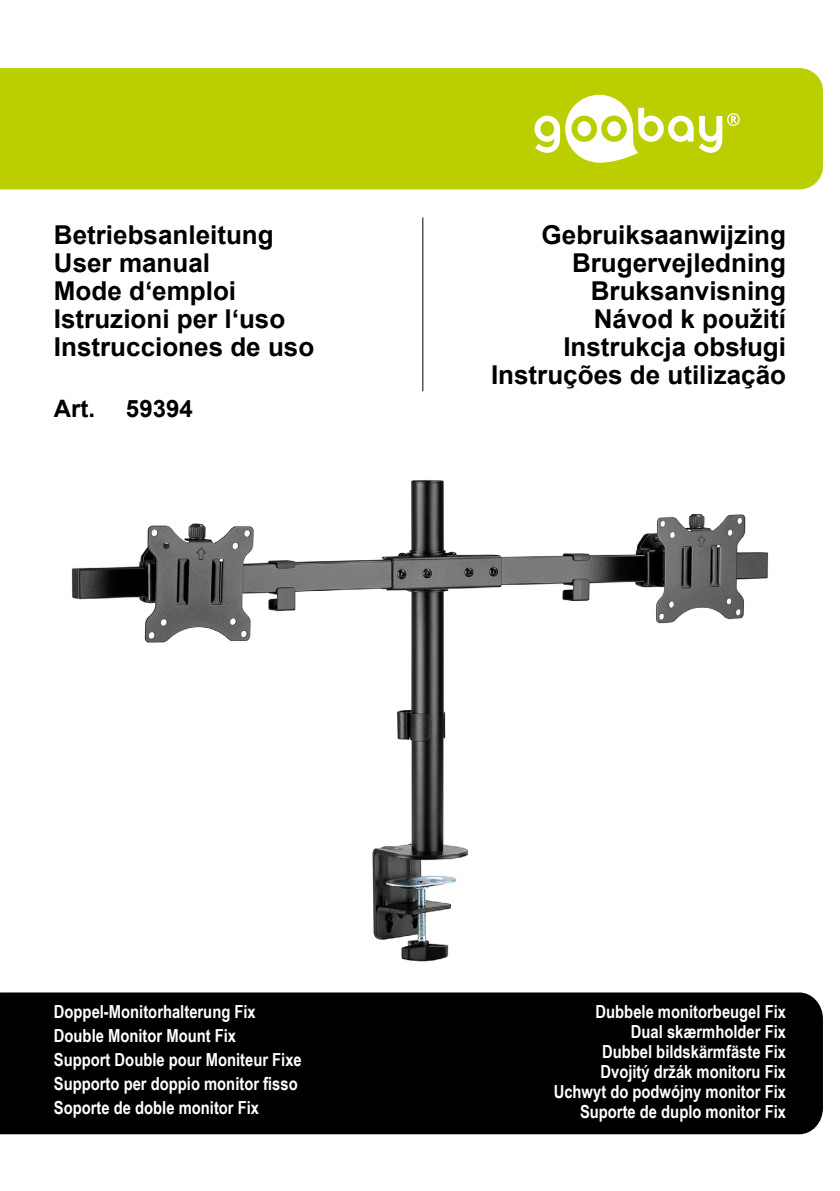
<style>
.page{position:relative;width:840px;height:1191px;background:#fff}
.page>*{position:absolute;margin:0;border:0;box-sizing:border-box;transform-origin:0 0}
.t1{font:700 26px/28px "Arial";color:#000;text-align:right}
.t2{font:700 24px "Arial";color:#000}
.t3{font:700 18px/20px "Arial Narrow";color:#fff}
</style>
<div class="page">
<div style="left:0;top:68px;width:822px;height:121px;background:#bbcf00"></div>
<svg style="left:534px;top:116px;width:25px;height:37px"></svg>
<svg style="left:565px;top:95px;width:174px;height:68px"></svg>
<div style="left:0;top:992px;width:822px;height:142px;background:#000"></div>
<hr style="left:422px;top:217px;width:1px;height:174px;background:#000">
<img style="left:71px;top:480px;width:697px;height:482px">
<h1 class="t1" style="left:54px;top:221px;width:262px;text-align:left">Betriebsanleitung<br>User manual<br>Mode d‘emploi<br>Istruzioni per l‘uso<br>Instrucciones de uso</h1>
<h2 class="t2" style="left:54px;top:392px;width:43px">Art.</h2>
<h2 class="t2" style="left:126px;top:392px;width:68px">59394</h2>
<h1 class="t1" style="left:490px;top:221px;width:296px">Gebruiksaanwijzing<br>Brugervejledning<br>Bruksanvisning<br>Návod k použití<br>Instrukcja obsługi<br>Instruções de utilização</h1>
<p class="t3" style="left:54px;top:998px;width:249px;line-height:24px">Doppel-Monitorhalterung Fix<br>Double Monitor Mount Fix<br>Support Double pour Moniteur Fixe<br>Supporto per doppio monitor fisso<br>Soporte de doble monitor Fix</p>
<p class="t3" style="left:553px;top:1000px;width:234px;text-align:right">Dubbele monitorbeugel Fix<br>Dual skærmholder Fix<br>Dubbel bildskärmfäste Fix<br>Dvojitý držák monitoru Fix<br>Uchwyt do podwójny monitor Fix<br>Suporte de duplo monitor Fix</p>
</div>
